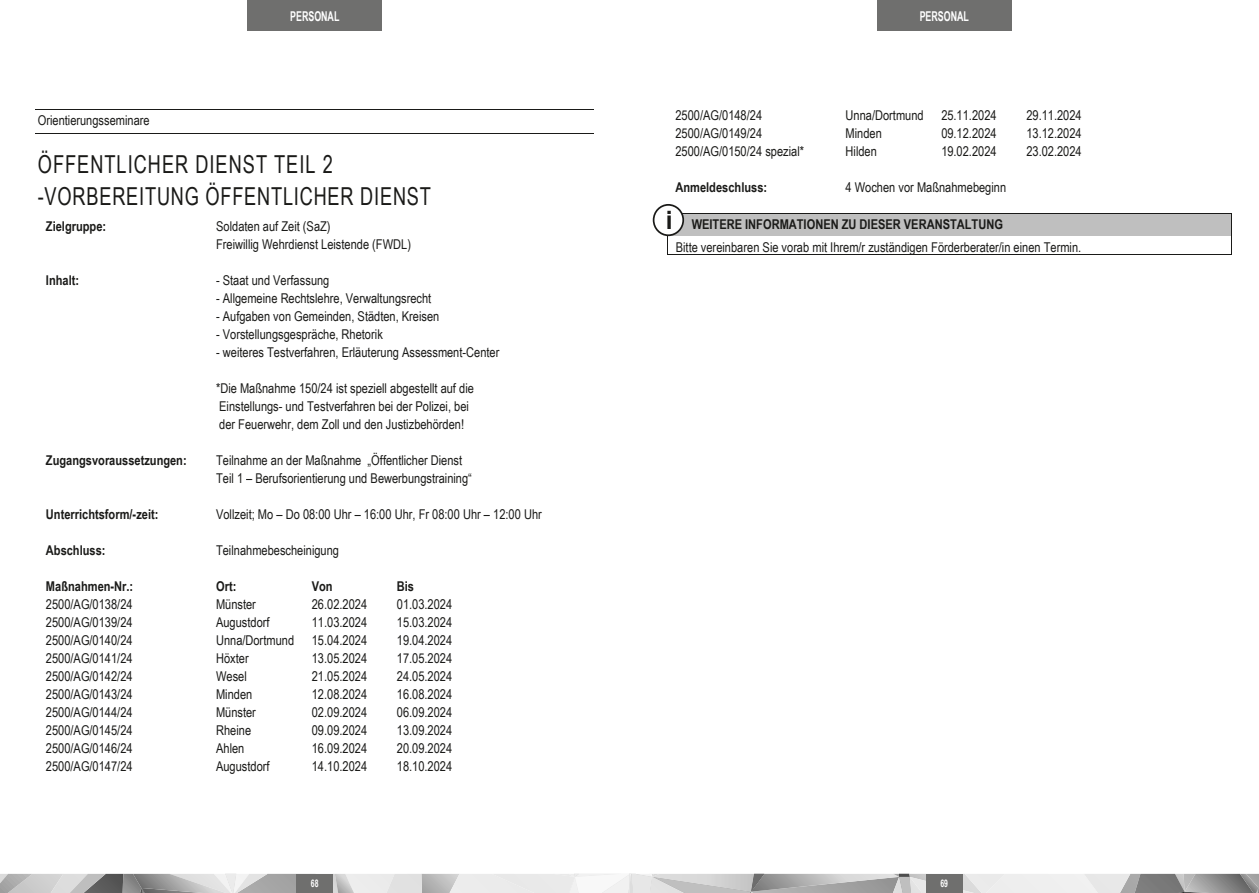
<style>
.page{position:relative;width:1259px;height:893px;background:#fff}
.page>*{position:absolute;margin:0;border:0;box-sizing:border-box;transform-origin:0 0}
.t1{font:700 25.35px "Arial";color:#1a1a18}
.t2{font:24.75px/31.3px "Arial Narrow";letter-spacing:.035em;color:#1a1a18;scale:.89 1}
.t3{font:13.5px/18px "Arial Narrow";color:#1a1a18}
.t4{font:700 13.5px "Arial Narrow";color:#1a1a18}
.t5{font:700 13.5px "Arial Narrow";color:#fff;scale:.8 1}
.t6{font:700 10.5px "Arial Narrow";color:#fff;scale:.8 1}
.s1{font-weight:700}
</style>
<div class="page">
<svg style="left:0;top:874px;width:1259px;height:19px;background:#c5c5c5"></svg>
<div style="left:297px;top:874px;width:36px;height:19px;background:#6f6f6e"></div>
<div style="left:926px;top:874px;width:36px;height:19px;background:#6f6f6e"></div>
<div style="left:248px;top:0;width:134px;height:31px;background:#6f6f6e"></div>
<div style="left:877px;top:0;width:134px;height:31px;background:#6f6f6e"></div>
<hr style="left:36px;top:109px;width:558px;height:1px;background:#1a1a18">
<hr style="left:36px;top:133px;width:558px;height:1px;background:#1a1a18">
<div style="left:676px;top:214px;width:547px;height:22px;background:#bfbfbf"></div>
<hr style="left:667px;top:213px;width:564px;height:1px;background:#1a1a18">
<svg style="left:667px;top:236px;width:1px;height:18px"></svg>
<hr style="left:667px;top:254px;width:564px;height:1px;background:#1a1a18">
<svg style="left:1231px;top:213px;width:1px;height:42px"></svg>
<div style="left:653px;top:205px;width:30px;height:30px;background:#fefefe;border-radius:50%"></div>
<div style="left:653px;top:204px;width:31px;height:32px;border:2px solid #1a1a18;border-radius:50%"></div>
<p class="t5" style="left:290px;top:6px;width:63px">PERSONAL</p>
<p class="t5" style="left:919px;top:6px;width:63px">PERSONAL</p>
<p class="t3" style="left:38px;top:111px;width:113px">Orientierungsseminare</p>
<p class="t2" style="left:38px;top:148px;width:443px">ÖFFENTLICHER DIENST TEIL 2 -VORBEREITUNG ÖFFENTLICHER DIENST</p>
<p class="t4" style="left:46px;top:216px;width:62px">Zielgruppe:</p>
<p class="t3" style="left:216px;top:217px;width:196px">Soldaten auf Zeit (SaZ)<br>Freiwillig Wehrdienst Leistende (FWDL)</p>
<p class="t4" style="left:46px;top:270px;width:35px">Inhalt:</p>
<p class="t3" style="left:216px;top:271px;width:115px">- Staat und Verfassung</p>
<p class="t3" style="left:216px;top:289px;width:217px">- Allgemeine Rechtslehre, Verwaltungsrecht</p>
<p class="t3" style="left:216px;top:307px;width:225px">- Aufgaben von Gemeinden, Städten, Kreisen</p>
<p class="t3" style="left:216px;top:325px;width:168px">- Vorstellungsgespräche, Rhetorik</p>
<p class="t3" style="left:216px;top:343px;width:285px">- weiteres Testverfahren, Erläuterung Assessment-Center</p>
<p class="t3" style="left:216px;top:379px;width:259px">*Die Maßnahme 150/24 ist speziell abgestellt auf die<br>Einstellungs- und Testverfahren bei der Polizei, bei der Feuerwehr, dem Zoll und den Justizbehörden!</p>
<p class="t4" style="left:46px;top:450px;width:142px">Zugangsvoraussetzungen:</p>
<p class="t3" style="left:216px;top:451px;width:257px">Teilnahme an der Maßnahme „Öffentlicher Dienst<br>Teil 1 – Berufsorientierung und Bewerbungstraining“</p>
<p class="t4" style="left:46px;top:504px;width:114px">Unterrichtsform/-zeit:</p>
<p class="t3" style="left:216px;top:505px;width:327px">Vollzeit; Mo – Do 08:00 Uhr – 16:00 Uhr, Fr 08:00 Uhr – 12:00 Uhr</p>
<p class="t4" style="left:46px;top:540px;width:61px">Abschluss:</p>
<p class="t3" style="left:216px;top:541px;width:124px">Teilnahmebescheinigung</p>
<p class="t4" style="left:46px;top:576px;width:89px">Maßnahmen-Nr.:</p>
<p class="t4" style="left:216px;top:576px;width:22px">Ort:</p>
<p class="t4" style="left:312px;top:576px;width:22px">Von</p>
<p class="t4" style="left:397px;top:576px;width:19px">Bis</p>
<p class="t3" style="left:46px;top:595px;width:88px;text-align:justify">2500/AG/0138/24<br>2500/AG/0139/24<br>2500/AG/0140/24<br>2500/AG/0141/24<br>2500/AG/0142/24<br>2500/AG/0143/24<br>2500/AG/0144/24<br>2500/AG/0145/24<br>2500/AG/0146/24<br>2500/AG/0147/24</p>
<p class="t3" style="left:216px;top:595px;width:80px">Münster<br>Augustdorf<br>Unna/Dortmund<br>Höxter<br>Wesel<br>Minden<br>Münster<br>Rheine<br>Ahlen<br>Augustdorf</p>
<p class="t3" style="left:312px;top:595px;width:57px;text-align:justify">26.02.2024<br>11.03.2024<br>15.04.2024<br>13.05.2024<br>21.05.2024<br>12.08.2024<br>02.09.2024<br>09.09.2024<br>16.09.2024<br>14.10.2024</p>
<p class="t3" style="left:397px;top:595px;width:57px;text-align:justify">01.03.2024<br>15.03.2024<br>19.04.2024<br>17.05.2024<br>24.05.2024<br>16.08.2024<br>06.09.2024<br>13.09.2024<br>20.09.2024<br>18.10.2024</p>
<p class="t3" style="left:675px;top:106px;width:130px">2500/AG/0148/24<br>2500/AG/0149/24<br>2500/AG/0150/24 spezial*</p>
<p class="t3" style="left:845px;top:106px;width:80px">Unna/Dortmund<br>Minden<br>Hilden</p>
<p class="t3" style="left:941px;top:106px;width:57px;text-align:justify">25.11.2024<br>09.12.2024<br>19.02.2024</p>
<p class="t3" style="left:1026px;top:106px;width:57px;text-align:justify">29.11.2024<br>13.12.2024<br>23.02.2024</p>
<p class="t4" style="left:675px;top:177px;width:93px">Anmeldeschluss:</p>
<p class="t3" style="left:845px;top:178px;width:162px">4 Wochen vor Maßnahmebeginn</p>
<p class="t3" style="left:676px;top:212px;width:407px;line-height:22.6px;text-indent:16px"><span class="s1">WEITERE INFORMATIONEN ZU DIESER VERANSTALTUNG<br></span>Bitte vereinbaren Sie vorab mit Ihrem/r zuständigen Förderberater/in einen Termin.</p>
<p class="t1" style="left:665px;top:202px;width:8px">i</p>
<p class="t6" style="left:311px;top:875px;width:11px">68</p>
<p class="t6" style="left:940px;top:875px;width:11px">69</p>
</div>
